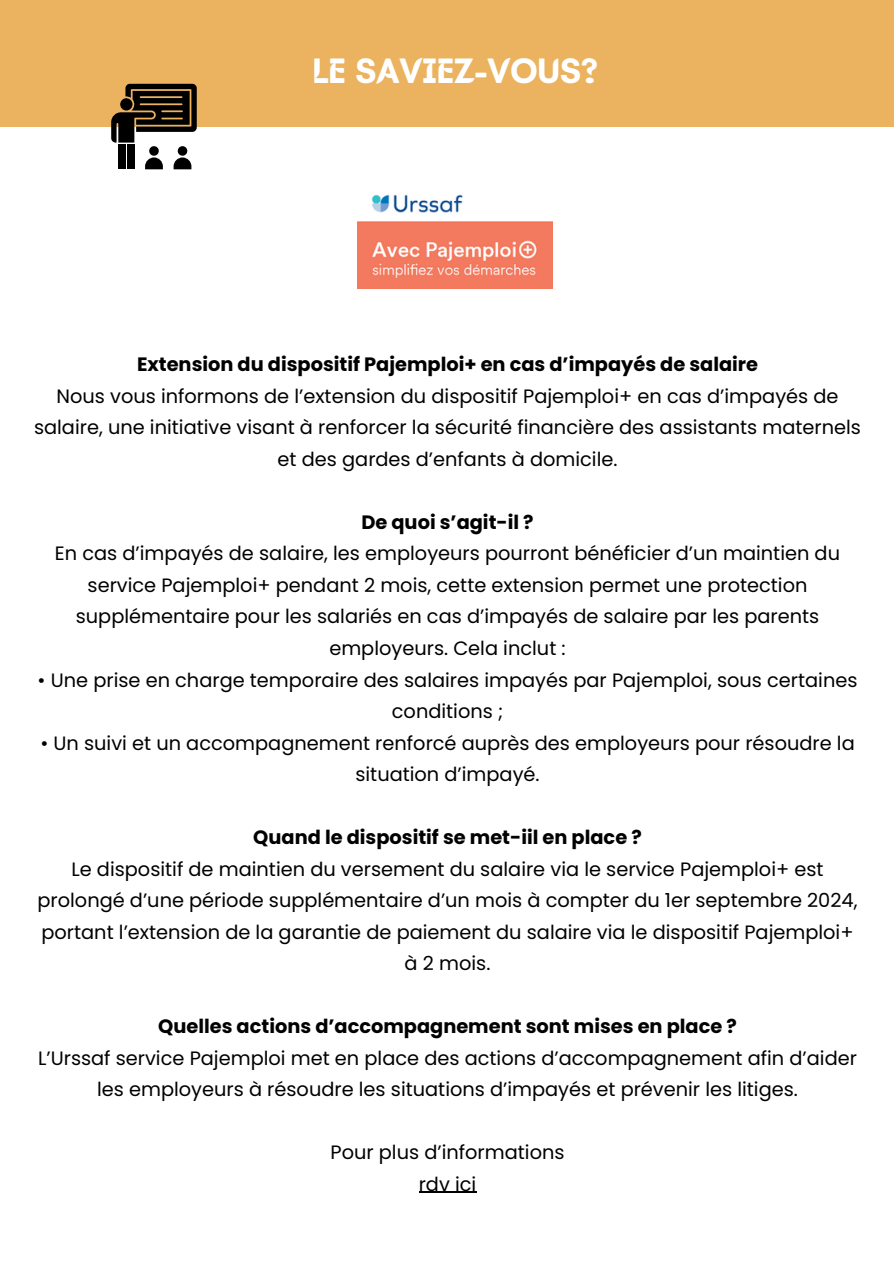
<style>
.page{position:relative;width:894px;height:1264px;background:#fff}
.page>*{position:absolute;margin:0;border:0;box-sizing:border-box;transform-origin:0 0}
.t1{font:700 36px "Batangas";color:#fff}
.t2{font:19.35px/31.5px "Poppins";color:#000;text-align:center}
.t3{font:700 19.35px "Poppins";color:#000}
</style>
<div class="page">
<div style="left:0;top:0;width:893px;height:127px;background:#ebb35f"></div>
<hr style="left:418px;top:1191px;width:58px;height:1px;background:#000">
<svg style="left:111px;top:84px;width:86px;height:85px"></svg>
<img style="left:358px;top:194px;width:194px;height:94px">
<h1 class="t1" style="left:312px;top:49px;width:287px">LE SAVIEZ-VOUS?</h1>
<p class="t3" style="left:137px;top:351px;width:622px">Extension du dispositif Pajemploi+ en cas d’impayés de salaire</p>
<p class="t2" style="left:34px;top:380px;width:828px">Nous vous informons de l’extension du dispositif Pajemploi+ en cas d’impayés de salaire, une initiative visant à renforcer la sécurité financière des assistants maternels et des gardes d’enfants à domicile.</p>
<p class="t3" style="left:361px;top:508px;width:174px">De quoi s’agit-il ?</p>
<p class="t2" style="left:55px;top:538px;width:786px">En cas d’impayés de salaire, les employeurs pourront bénéficier d’un maintien du service Pajemploi+ pendant 2 mois, cette extension permet une protection supplémentaire pour les salariés en cas d’impayés de salaire par les parents employeurs. Cela inclut :</p>
<p class="t2" style="left:38px;top:664px;width:821px">• Une prise en charge temporaire des salaires impayés par Pajemploi, sous certaines conditions ;</p>
<p class="t2" style="left:40px;top:727px;width:815px">• Un suivi et un accompagnement renforcé auprès des employeurs pour résoudre la situation d’impayé.</p>
<p class="t3" style="left:253px;top:823px;width:390px">Quand le dispositif se met-iil en place ?</p>
<p class="t2" style="left:37px;top:853px;width:821px">Le dispositif de maintien du versement du salaire via le service Pajemploi+ est prolongé d’une période supplémentaire d’un mois à compter du 1er septembre 2024, portant l’extension de la garantie de paiement du salaire via le dispositif Pajemploi+ à 2 mois.</p>
<p class="t3" style="left:158px;top:1012px;width:580px">Quelles actions d’accompagnement sont mises en place ?</p>
<p class="t2" style="left:38px;top:1042px;width:820px">L’Urssaf service Pajemploi met en place des actions d’accompagnement afin d’aider les employeurs à résoudre les situations d’impayés et prévenir les litiges.</p>
<p class="t2" style="left:330px;top:1136px;width:235px">Pour plus d’informations</p>
<p class="t2" style="left:418px;top:1168px;width:59px">rdv ici</p>
</div>
